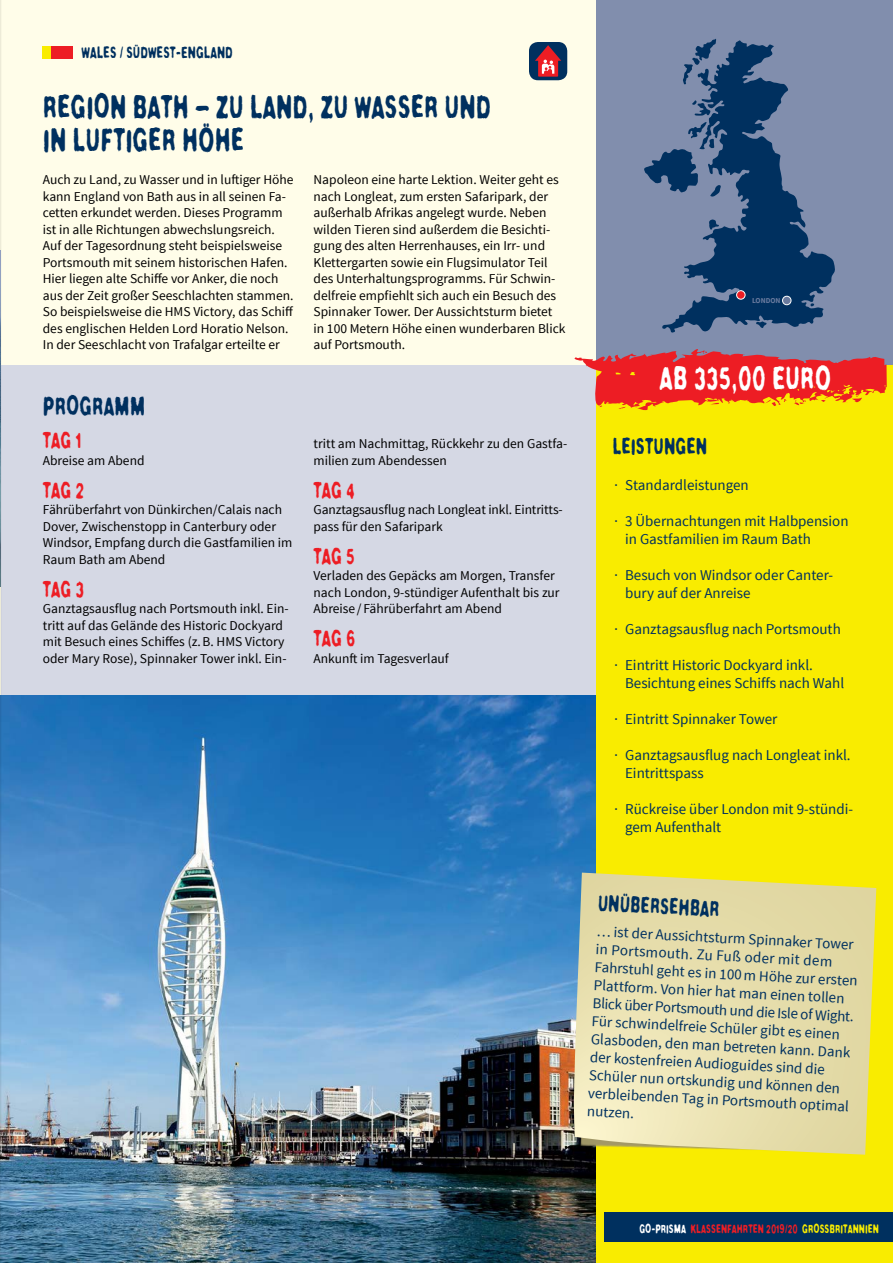
<style>
.page{position:relative;width:893px;height:1263px;background:#fffde9}
.page>*{position:absolute;margin:0;border:0;box-sizing:border-box;transform-origin:0 0}
.t1{font:30px/33px "Crush No 47";color:#00305f}
.t2{font:30px "Crush No 47";color:#fff}
.t3{font:24px "Crush No 47";color:#00305f}
.t4{font:21px "Crush No 47";color:#ed1d24}
.t5{font:21px "Crush No 47";color:#00305f}
.t6{font:15px/18px "Source Sans Pro";color:#00305f}
.t7{font:15px "Crush No 47";color:#00305f}
.t8{font:13.5px/16.5px "Source Sans Pro";color:#000}
.t9{font:11.25px "Crush No 47";color:#ed1d24}
.t10{font:700 7.5px "Source Sans Pro";color:#697a9e}
.s1{color:#fff}
.s2{color:#f9ec00}
</style>
<div class="page">
<div style="left:597px;top:0;width:296px;height:382px;background:#818ead"></div>
<div style="left:1px;top:366px;width:596px;height:330px;background:#d5d8e4"></div>
<img style="left:1px;top:696px;width:595px;height:567px">
<div style="left:597px;top:366px;width:296px;height:897px;background:#f9ec00"></div>
<svg style="left:574px;top:348px;width:313px;height:63px"></svg>
<svg style="left:662px;top:40px;width:173px;height:293px"></svg>
<svg style="left:683px;top:38px;width:33px;height:47px"></svg>
<svg style="left:691px;top:100px;width:19px;height:16px"></svg>
<svg style="left:709px;top:219px;width:10px;height:12px"></svg>
<svg style="left:755px;top:321px;width:12px;height:8px"></svg>
<svg style="left:810px;top:303px;width:5px;height:4px"></svg>
<svg style="left:644px;top:122px;width:77px;height:75px"></svg>
<div style="left:737px;top:291px;width:8px;height:8px;background:#ed1d24;border-radius:50%"></div>
<div style="left:736px;top:290px;width:9px;height:10px;border:1px solid #fff;border-radius:50%"></div>
<div style="left:782px;top:296px;width:9px;height:9px;background:#697a9e;border-radius:50%"></div>
<div style="left:782px;top:296px;width:9px;height:9px;border:1px solid #fff;border-radius:50%"></div>
<hr style="left:0;top:0;width:1px;height:1263px;background:#000">
<div style="left:43px;top:46px;width:9px;height:13px;background:#f9ec00"></div>
<div style="left:52px;top:46px;width:21px;height:13px;background:#ed1d24"></div>
<svg style="left:580px;top:1155px;width:17px;height:3px"></svg>
<svg style="left:574px;top:872px;width:302px;height:283px;background:#e5dda1"></svg>
<div style="left:529px;top:42px;width:38px;height:38px;background:#00305f;border-radius:9px"></div>
<svg style="left:535px;top:45px;width:26px;height:32px"></svg>
<div style="left:604px;top:1212px;width:289px;height:30px;background:#00305f"></div>
<p class="t7" style="left:82px;top:43px;width:153px">WALES / SÜDWEST-ENGLAND</p>
<h1 class="t1" style="left:43px;top:91px;width:450px">REGION BATH – ZU LAND, ZU WASSER UND<br>IN LUFTIGER HÖHE</h1>
<p class="t8" style="left:43px;top:172px;width:252px">Auch zu Land, zu Wasser und in luftiger Höhe kann England von Bath aus in all seinen Fa&shy;cetten erkundet werden. Dieses Programm ist in alle Richtungen abwechslungsreich.<br>Auf der Tagesordnung steht beispielsweise Portsmouth mit seinem historischen Hafen.<br>Hier liegen alte Schiffe vor Anker, die noch aus der Zeit großer Seeschlachten stammen.<br>So beispielsweise die HMS Victory, das Schiff des englischen Helden Lord Horatio Nelson.<br>In der Seeschlacht von Trafalgar erteilte er</p>
<p class="t8" style="left:314px;top:172px;width:254px">Napoleon eine harte Lektion. Weiter geht es nach Longleat, zum ersten Safaripark, der außerhalb Afrikas angelegt wurde. Neben wilden Tieren sind außerdem die Besichti&shy;gung des alten Herrenhauses, ein Irr- und Klettergarten sowie ein Flugsimulator Teil des Unterhaltungsprogramms. Für Schwin&shy;delfreie empfiehlt sich auch ein Besuch des Spinnaker Tower. Der Aussichtsturm bietet in 100 Metern Höhe einen wunderbaren Blick auf Portsmouth.</p>
<h2 class="t3" style="left:43px;top:390px;width:104px">PROGRAMM</h2>
<h3 class="t4" style="left:43px;top:426px;width:40px">TAG 1</h3>
<p class="t8" style="left:43px;top:452px;width:103px">Abreise am Abend</p>
<h3 class="t4" style="left:43px;top:476px;width:43px">TAG 2</h3>
<p class="t8" style="left:43px;top:502px;width:251px">Fährüberfahrt von Dünkirchen/Calais nach Dover, Zwischenstopp in Canterbury oder Windsor, Empfang durch die Gastfamilien im Raum Bath am Abend</p>
<h3 class="t4" style="left:43px;top:575px;width:43px">TAG 3</h3>
<p class="t8" style="left:43px;top:601px;width:247px">Ganztagsausflug nach Portsmouth inkl. Ein&shy;tritt auf das Gelände des Historic Dockyard mit Besuch eines Schiffes (z.B. HMS Victory oder Mary Rose), Spinnaker Tower inkl. Ein-</p>
<p class="t8" style="left:314px;top:436px;width:255px">tritt am Nachmittag, Rückkehr zu den Gastfa&shy;milien zum Abendessen</p>
<h3 class="t4" style="left:314px;top:476px;width:43px">TAG 4</h3>
<p class="t8" style="left:314px;top:502px;width:251px">Ganztagsausflug nach Longleat inkl. Eintritts&shy;pass für den Safaripark</p>
<h3 class="t4" style="left:314px;top:542px;width:43px">TAG 5</h3>
<p class="t8" style="left:314px;top:568px;width:248px">Verladen des Gepäcks am Morgen, Transfer nach London, 9-stündiger Aufenthalt bis zur<br>Abreise / Fährüberfahrt am Abend</p>
<h3 class="t4" style="left:314px;top:624px;width:44px">TAG 6</h3>
<p class="t8" style="left:314px;top:650px;width:137px">Ankunft im Tagesverlauf</p>
<p class="t10" style="left:752px;top:296px;width:30px">LONDON</p>
<h1 class="t2" style="left:659px;top:357px;width:173px">AB 335,00 EURO</h1>
<h3 class="t5" style="left:612px;top:432px;width:96px">LEISTUNGEN</h3>
<p class="t6" style="left:612px;top:476px;width:138px">∙ Standardleistungen</p>
<p class="t6" style="left:625px;top:512px;width:225px;text-indent:-13px">∙ 3 Übernachtungen mit Halbpension in Gastfamilien im Raum Bath</p>
<p class="t6" style="left:625px;top:566px;width:210px;text-indent:-13px">∙ Besuch von Windsor oder Canter&shy;bury auf der Anreise</p>
<p class="t6" style="left:612px;top:620px;width:230px">∙ Ganztagsausflug nach Portsmouth</p>
<p class="t6" style="left:625px;top:656px;width:221px;text-indent:-13px">∙ Eintritt Historic Dockyard inkl.<br>Besichtung eines Schiffs nach Wahl</p>
<p class="t6" style="left:612px;top:710px;width:167px">∙ Eintritt Spinnaker Tower</p>
<p class="t6" style="left:625px;top:746px;width:227px;text-indent:-13px">∙ Ganztagsausflug nach Longleat inkl.<br>Eintrittspass</p>
<p class="t6" style="left:625px;top:800px;width:230px;text-indent:-13px">∙ Rückreise über London mit 9-stündi&shy;gem Aufenthalt</p>
<h3 class="t5" style="left:599px;top:889px;width:123px;rotate:3deg">UNÜBERSEHBAR</h3>
<p class="t6" style="left:597px;top:922px;width:265px;rotate:3deg">… ist der Aussichtsturm Spinnaker Tower in Portsmouth. Zu Fuß oder mit dem Fahrstuhl geht es in 100m Höhe zur ersten Plattform. Von hier hat man einen tollen Blick über Portsmouth und die Isle of Wight.<br>Für schwindelfreie Schüler gibt es einen Glasboden, den man betreten kann. Dank der kostenfreien Audioguides sind die Schüler nun ortskundig und können den verbleibenden Tag in Portsmouth optimal nutzen.</p>
<p class="t9" style="left:639px;top:1221px;width:241px"><span class="s1">GO-PRISMA</span> KLASSENFAHRTEN 2019/20 <span class="s2">GROSSBRITANNIEN</span></p>
</div>
